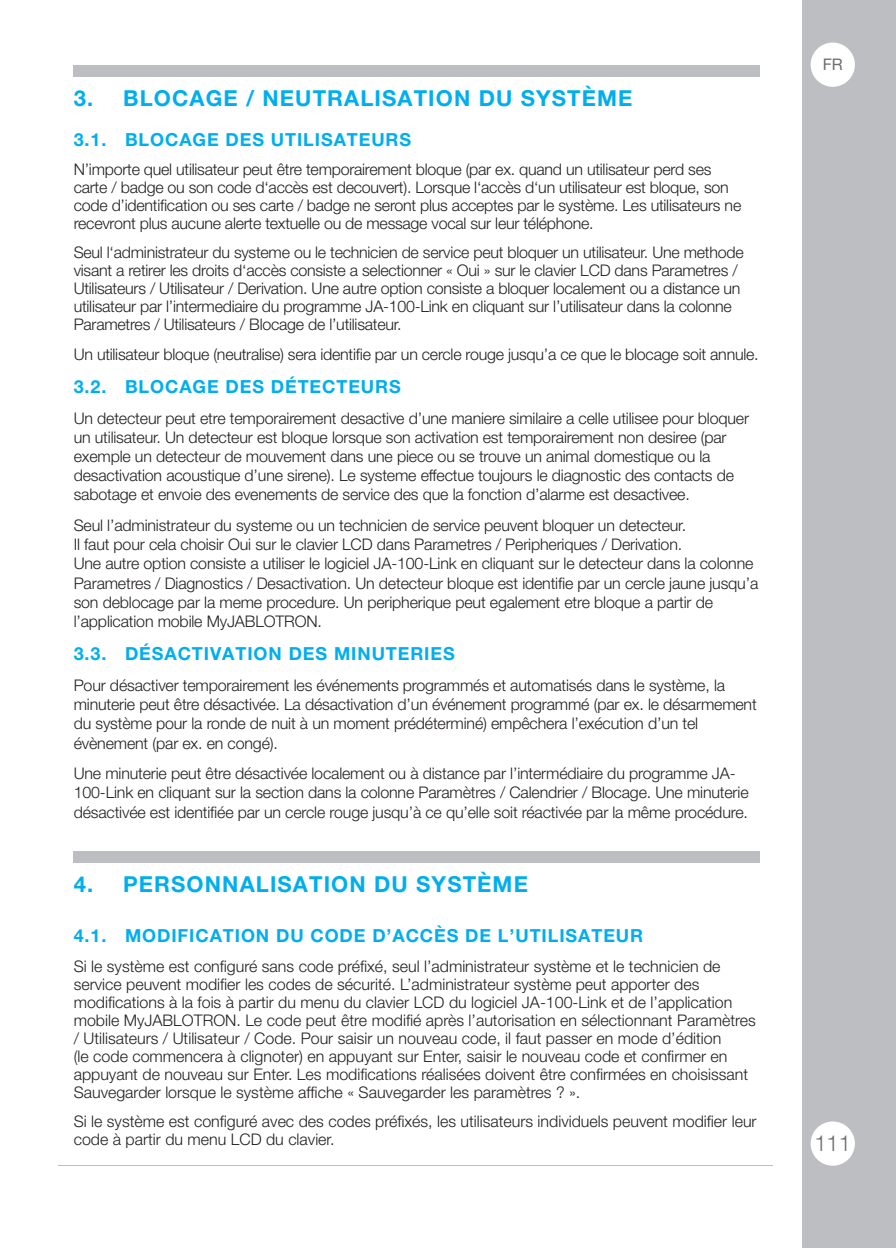
<style>
.page{position:relative;width:896px;height:1248px;background:#fff}
.page>*{position:absolute;margin:0;border:0;box-sizing:border-box;transform-origin:0 0}
.t1{font:700 22px "Helvetica Neue LT Pro";letter-spacing:.05em;color:#00aeef}
.t2{font:300 22px "Helvetica Neue LT Pro";color:#6c6d70}
.t3{font:700 18px "Helvetica Neue LT Pro";letter-spacing:.05em;color:#00aeef}
.t4{font:300 16px/18px "Helvetica Neue LT Pro";letter-spacing:-.01em;color:#231f20}
.t5{font:16px "Helvetica Neue LTCYR";color:#6c6d70}
</style>
<div class="page">
<div style="left:802px;top:0;width:94px;height:1247px;background:#bdbec1"></div>
<div style="left:811px;top:44px;width:43px;height:42px;background:#fff;border-radius:50%"></div>
<div style="left:810px;top:43px;width:45px;height:44px;border:2px solid #fff;border-radius:50%"></div>
<div style="left:810px;top:1121px;width:45px;height:44px;background:#fff;border-radius:50%"></div>
<div style="left:74px;top:65px;width:686px;height:12px;background:#bdbec1"></div>
<div style="left:74px;top:850px;width:686px;height:12px;background:#bdbec1"></div>
<h1 class="t1" style="left:74px;top:91px;width:560px">3. BLOCAGE / NEUTRALISATION DU SYSTÈME</h1>
<p class="t3" style="left:74px;top:133px;width:339px">3.1. BLOCAGE DES UTILISATEURS</p>
<p class="t4" style="left:74px;top:162px;width:669px">N’importe quel utilisateur peut être temporairement bloque (par ex. quand un utilisateur perd ses carte / badge ou son code d‘accès est decouvert). Lorsque l‘accès d‘un utilisateur est bloque, son code d’identification ou ses carte / badge ne seront plus acceptes par le système. Les utilisateurs ne recevront plus aucune alerte textuelle ou de message vocal sur leur téléphone.</p>
<p class="t4" style="left:74px;top:245px;width:671px">Seul l‘administrateur du systeme ou le technicien de service peut bloquer un utilisateur. Une methode visant a retirer les droits d‘accès consiste a selectionner « Oui » sur le clavier LCD dans Parametres / Utilisateurs / Utilisateur / Derivation. Une autre option consiste a bloquer localement ou a distance un utilisateur par l’intermediaire du programme JA-100-Link en cliquant sur l’utilisateur dans la colonne Parametres / Utilisateurs / Blocage de l’utilisateur.</p>
<p class="t4" style="left:74px;top:347px;width:686px">Un utilisateur bloque (neutralise) sera identifie par un cercle rouge jusqu’a ce que le blocage soit annule.</p>
<p class="t3" style="left:74px;top:380px;width:328px">3.2. BLOCAGE DES DÉTECTEURS</p>
<p class="t4" style="left:74px;top:410px;width:677px;line-height:19.2px">Un detecteur peut etre temporairement desactive d’une maniere similaire a celle utilisee pour bloquer un utilisateur. Un detecteur est bloque lorsque son activation est temporairement non desiree (par exemple un detecteur de mouvement dans une piece ou se trouve un animal domestique ou la desactivation acoustique d’une sirene). Le systeme effectue toujours le diagnostic des contacts de sabotage et envoie des evenements de service des que la fonction d’alarme est desactivee.</p>
<p class="t4" style="left:74px;top:517px;width:686px;line-height:19.2px">Seul l’administrateur du systeme ou un technicien de service peuvent bloquer un detecteur.<br>Il faut pour cela choisir Oui sur le clavier LCD dans Parametres / Peripheriques / Derivation.<br>Une autre option consiste a utiliser le logiciel JA-100-Link en cliquant sur le detecteur dans la colonne Parametres / Diagnostics / Desactivation. Un detecteur bloque est identifie par un cercle jaune jusqu’a son deblocage par la meme procedure. Un peripherique peut egalement etre bloque a partir de l’application mobile MyJABLOTRON.</p>
<p class="t3" style="left:74px;top:647px;width:382px">3.3. DÉSACTIVATION DES MINUTERIES</p>
<p class="t4" style="left:74px;top:677px;width:684px;line-height:19.2px">Pour désactiver temporairement les événements programmés et automatisés dans le système, la minuterie peut être désactivée. La désactivation d’un événement programmé (par ex. le désarmement du système pour la ronde de nuit à un moment prédéterminé) empêchera l’exécution d’un tel évènement (par ex. en congé).</p>
<p class="t4" style="left:74px;top:765px;width:676px;line-height:19.2px">Une minuterie peut être désactivée localement ou à distance par l’intermédiaire du programme JA-<br>100-Link en cliquant sur la section dans la colonne Paramètres / Calendrier / Blocage. Une minuterie désactivée est identifiée par un cercle rouge jusqu’à ce qu’elle soit réactivée par la même procédure.</p>
<h1 class="t1" style="left:74px;top:876px;width:456px">4. PERSONNALISATION DU SYSTÈME</h1>
<p class="t3" style="left:74px;top:929px;width:571px">4.1. MODIFICATION DU CODE D’ACCÈS DE L’UTILISATEUR</p>
<p class="t4" style="left:74px;top:958px;width:683px">Si le système est configuré sans code préfixé, seul l’administrateur système et le technicien de service peuvent modifier les codes de sécurité. L’administrateur système peut apporter des modifications à la fois à partir du menu du clavier LCD du logiciel JA-100-Link et de l’application mobile MyJABLOTRON. Le code peut être modifié après l’autorisation en sélectionnant Paramètres / Utilisateurs / Utilisateur / Code. Pour saisir un nouveau code, il faut passer en mode d’édition<br>(le code commencera à clignoter) en appuyant sur Enter, saisir le nouveau code et confirmer en appuyant de nouveau sur Enter. Les modifications réalisées doivent être confirmées en choisissant Sauvegarder lorsque le système affiche « Sauvegarder les paramètres ? ».</p>
<p class="t4" style="left:74px;top:1114px;width:684px">Si le système est configuré avec des codes préfixés, les utilisateurs individuels peuvent modifier leur code à partir du menu LCD du clavier.</p>
<p class="t5" style="left:822px;top:59px;width:22px">FR</p>
<h1 class="t2" style="left:814px;top:1135px;width:38px">111</h1>
</div>
